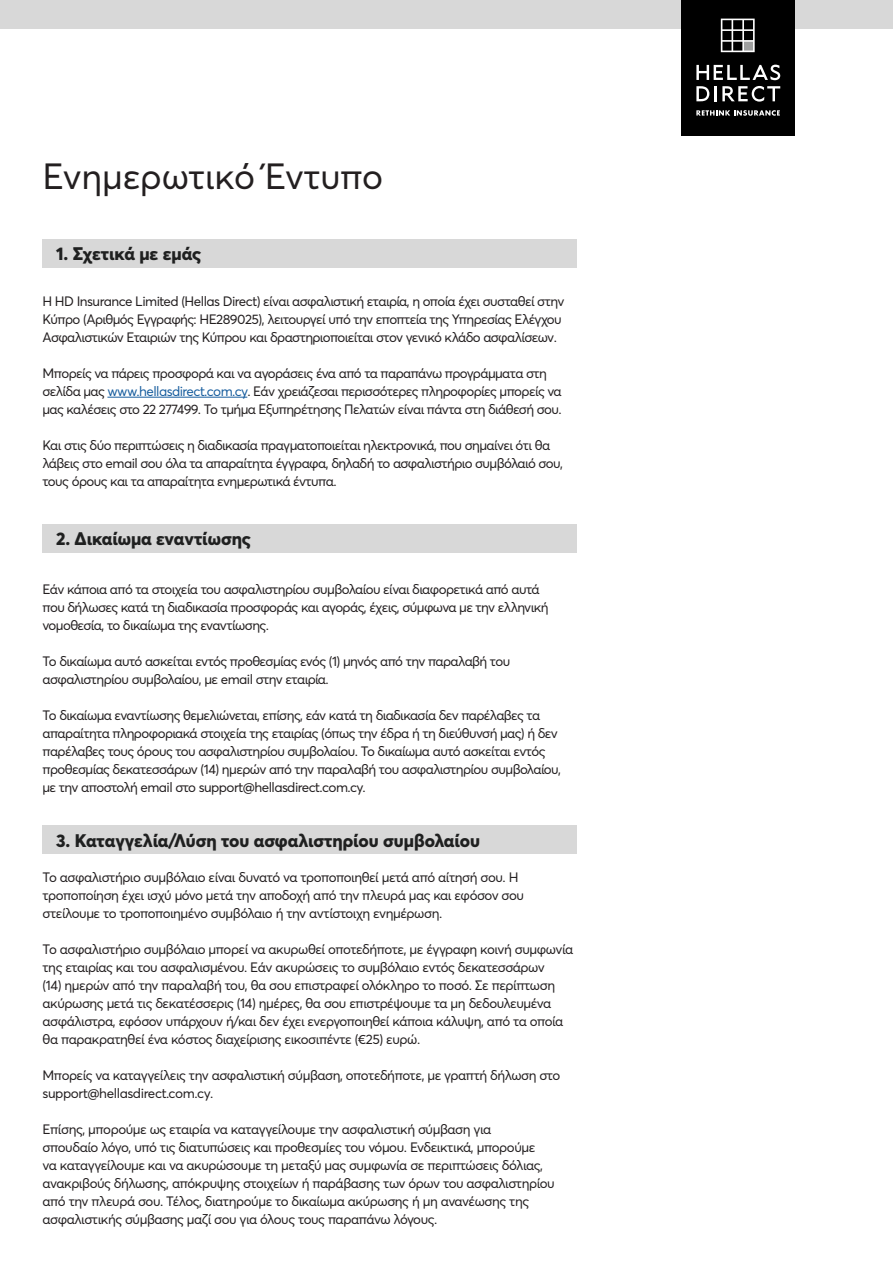
<style>
.page{position:relative;width:893px;height:1263px;background:#fff}
.page>*{position:absolute;margin:0;border:0;box-sizing:border-box;transform-origin:0 0}
.t1{font:36px "Averta Std";letter-spacing:-.005em;color:#231f20}
.t2{font:800 18px "Averta Std";color:#1f2020}
.t3{font:13.5px/18px "Averta Std";letter-spacing:-.04em;color:#231f20}
.s1{color:#175d9e}
</style>
<div class="page">
<div style="left:0;top:0;width:893px;height:28px;background:#d8d8d8"></div>
<hr style="left:107px;top:397px;width:140px;height:1px;background:#175d9e">
<div style="left:43px;top:239px;width:534px;height:28px;background:#d8d8d8"></div>
<div style="left:43px;top:524px;width:534px;height:28px;background:#d8d8d8"></div>
<div style="left:682px;top:0;width:113px;height:135px;background:#000"></div>
<svg style="left:696px;top:65px;width:84px;height:15px"></svg>
<svg style="left:696px;top:86px;width:13px;height:15px"></svg>
<hr style="left:714px;top:86px;width:3px;height:15px;background:#fff">
<svg style="left:722px;top:86px;width:58px;height:16px"></svg>
<svg style="left:696px;top:110px;width:84px;height:6px"></svg>
<svg style="left:721px;top:19px;width:34px;height:33px"></svg>
<div style="left:43px;top:825px;width:534px;height:29px;background:#d8d8d8"></div>
<p class="t1" style="left:43px;top:154px;width:342px">Ενημερωτικό Έντυπο</p>
<p class="t2" style="left:56px;top:242px;width:147px">1. Σχετικά με εμάς</p>
<p class="t3" style="left:43px;top:292px;width:523px">Η HD Insurance Limited (Hellas Direct) είναι ασφαλιστική εταιρία, η οποία έχει συσταθεί στην<br>Κύπρο (Αριθμός Εγγραφής: HE289025), λειτουργεί υπό την εποπτεία της Υπηρεσίας Ελέγχου<br>Ασφαλιστικών Εταιριών της Κύπρου και δραστηριοποιείται στον γενικό κλάδο ασφαλίσεων.</p>
<p class="t3" style="left:43px;top:364px;width:521px">Μπορείς να πάρεις προσφορά και να αγοράσεις ένα από τα παραπάνω προγράμματα στη σελίδα μας <span class="s1">www.hellasdirect.com.cy</span>. Εάν χρειάζεσαι περισσότερες πληροφορίες μπορείς να μας καλέσεις στο 22 277499. Το τμήμα Εξυπηρέτησης Πελατών είναι πάντα στη διάθεσή σου.</p>
<p class="t3" style="left:43px;top:436px;width:522px">Και στις δύο περιπτώσεις η διαδικασία πραγματοποιείται ηλεκτρονικά, που σημαίνει ότι θα λάβεις στο email σου όλα τα απαραίτητα έγγραφα, δηλαδή το ασφαλιστήριο συμβόλαιό σου, τους όρους και τα απαραίτητα ενημερωτικά έντυπα.</p>
<p class="t2" style="left:56px;top:527px;width:196px">2. Δικαίωμα εναντίωσης</p>
<p class="t3" style="left:43px;top:580px;width:508px">Εάν κάποια από τα στοιχεία του ασφαλιστηρίου συμβολαίου είναι διαφορετικά από αυτά που δήλωσες κατά τη διαδικασία προσφοράς και αγοράς, έχεις, σύμφωνα με την ελληνική νομοθεσία, το δικαίωμα της εναντίωσης.</p>
<p class="t3" style="left:43px;top:652px;width:469px">Το δικαίωμα αυτό ασκείται εντός προθεσμίας ενός (1) μηνός από την παραλαβή του ασφαλιστηρίου συμβολαίου, με email στην εταιρία.</p>
<p class="t3" style="left:43px;top:706px;width:520px">Το δικαίωμα εναντίωσης θεμελιώνεται, επίσης, εάν κατά τη διαδικασία δεν παρέλαβες τα απαραίτητα πληροφοριακά στοιχεία της εταιρίας (όπως την έδρα ή τη διεύθυνσή μας) ή δεν παρέλαβες τους όρους του ασφαλιστηρίου συμβολαίου. Το δικαίωμα αυτό ασκείται εντός προθεσμίας δεκατεσσάρων (14) ημερών από την παραλαβή του ασφαλιστηρίου συμβολαίου, με την αποστολή email στο support@hellasdirect.com.cy.</p>
<p class="t2" style="left:56px;top:829px;width:426px">3. Καταγγελία/Λύση του ασφαλιστηρίου συμβολαίου</p>
<p class="t3" style="left:43px;top:868px;width:483px">Το ασφαλιστήριο συμβόλαιο είναι δυνατό να τροποποιηθεί μετά από αίτησή σου. Η τροποποίηση έχει ισχύ μόνο μετά την αποδοχή από την πλευρά μας και εφόσον σου στείλουμε το τροποποιημένο συμβόλαιο ή την αντίστοιχη ενημέρωση.</p>
<p class="t3" style="left:43px;top:940px;width:532px">Το ασφαλιστήριο συμβόλαιο μπορεί να ακυρωθεί οποτεδήποτε, με έγγραφη κοινή συμφωνία της εταιρίας και του ασφαλισμένου. Εάν ακυρώσεις το συμβόλαιο εντός δεκατεσσάρων<br>(14) ημερών από την παραλαβή του, θα σου επιστραφεί ολόκληρο το ποσό. Σε περίπτωση ακύρωσης μετά τις δεκατέσσερις (14) ημέρες, θα σου επιστρέψουμε τα μη δεδουλευμένα ασφάλιστρα, εφόσον υπάρχουν ή/και δεν έχει ενεργοποιηθεί κάποια κάλυψη, από τα οποία θα παρακρατηθεί ένα κόστος διαχείρισης εικοσιπέντε (€25) ευρώ.</p>
<p class="t3" style="left:43px;top:1066px;width:519px">Μπορείς να καταγγείλεις την ασφαλιστική σύμβαση, οποτεδήποτε, με γραπτή δήλωση στο support@hellasdirect.com.cy.</p>
<p class="t3" style="left:43px;top:1120px;width:514px">Επίσης, μπορούμε ως εταιρία να καταγγείλουμε την ασφαλιστική σύμβαση για<br>σπουδαίο λόγο, υπό τις διατυπώσεις και προθεσμίες του νόμου. Ενδεικτικά, μπορούμε<br>να καταγγείλουμε και να ακυρώσουμε τη μεταξύ μας συμφωνία σε περιπτώσεις δόλιας, ανακριβούς δήλωσης, απόκρυψης στοιχείων ή παράβασης των όρων του ασφαλιστηρίου από την πλευρά σου. Τέλος, διατηρούμε το δικαίωμα ακύρωσης ή μη ανανέωσης της ασφαλιστικής σύμβασης μαζί σου για όλους τους παραπάνω λόγους.</p>
</div>
